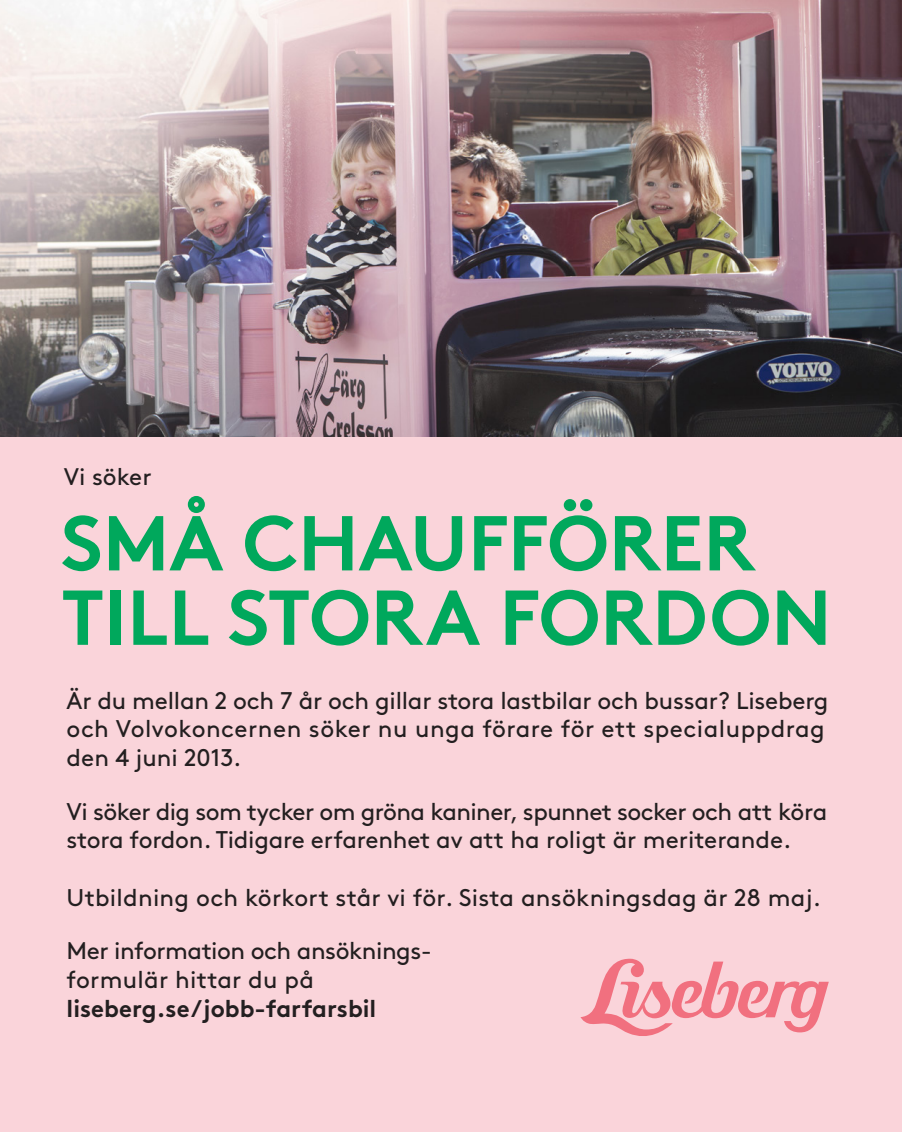
<style>
.page{position:relative;width:902px;height:1132px;background:#fff}
.page>*{position:absolute;margin:0;border:0;box-sizing:border-box;transform-origin:0 0}
.t1{font:700 77.4px "Brown Std";color:#00a85c}
.t2{font:24px/28.8px "Brown Std";letter-spacing:-.01em;color:#231f20}
.t3{font:24px "Brown Std";letter-spacing:.01em;color:#231f20}
.s1{font-weight:700}
</style>
<div class="page">
<div style="left:0;top:0;width:901px;height:1131px;background:#fad4da"></div>
<svg style="left:580px;top:958px;width:248px;height:78px"></svg>
<img style="left:0;top:0;width:901px;height:436px">
<p class="t2" style="left:64px;top:462px;width:89px">Vi söker</p>
<p class="t1" style="left:61px;top:496px;width:695px">SMÅ CHAUFFÖRER</p>
<p class="t1" style="left:61px;top:570px;width:771px">TILL STORA FORDON</p>
<p class="t2" style="left:67px;top:685px;width:763px">Är du mellan 2 och 7 år och gillar stora lastbilar och bussar? Liseberg och Volvokoncernen söker nu unga förare för ett specialuppdrag den 4 juni 2013.</p>
<p class="t2" style="left:67px;top:796px;width:762px">Vi söker dig som tycker om gröna kaniner, spunnet socker och att köra stora fordon. Tidigare erfarenhet av att ha roligt är meriterande.</p>
<p class="t3" style="left:67px;top:883px;width:755px">Utbildning och körkort står vi för. Sista ansökningsdag är 28 maj.</p>
<p class="t2" style="left:67px;top:936px;width:367px">Mer information och ansöknings&shy;formulär hittar du på <span class="s1">liseberg.se/jobb-farfarsbil</span></p>
</div>
